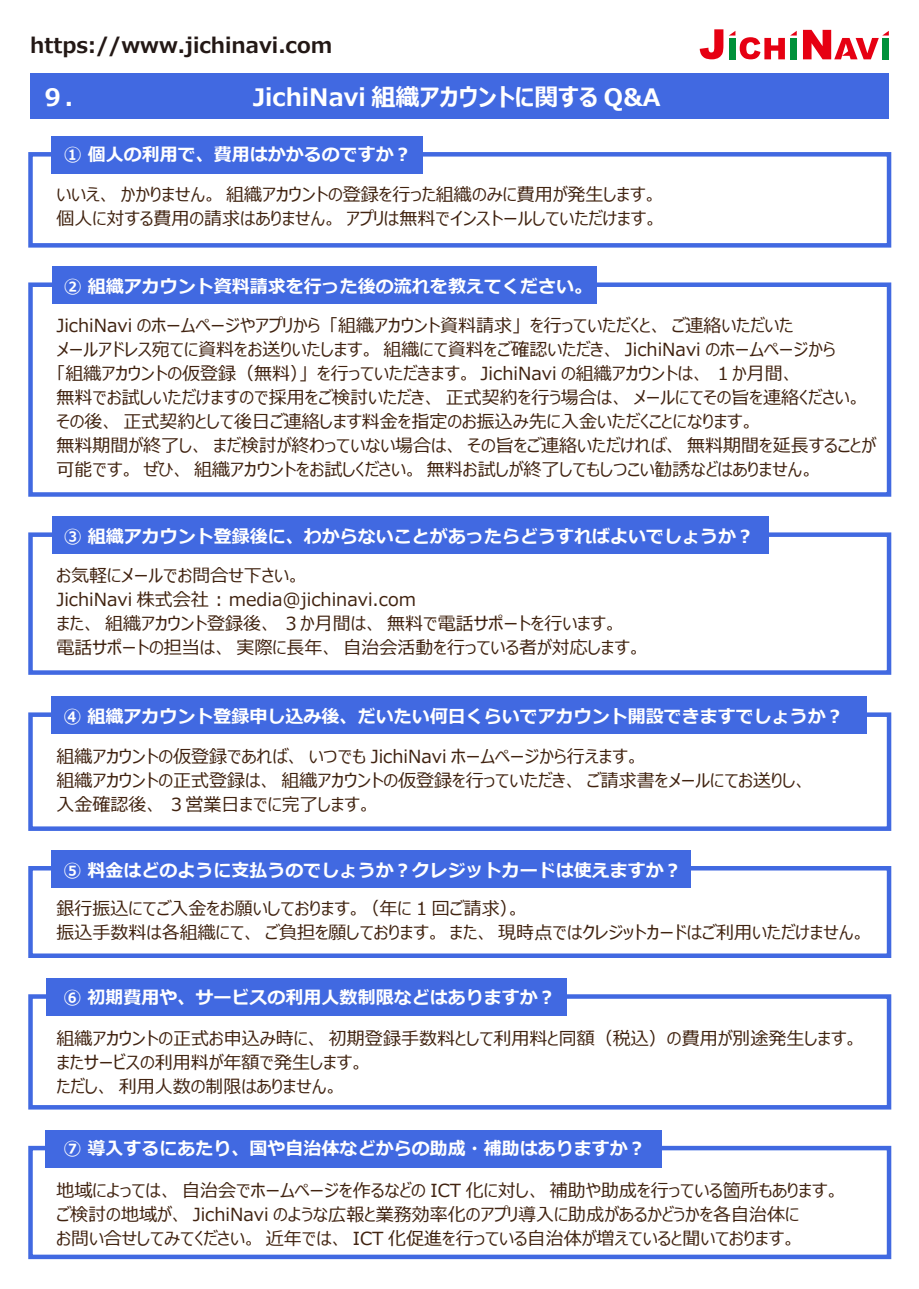
<style>
.page{position:relative;width:919px;height:1289px;background:#fff}
.page>*{position:absolute;margin:0;border:0;box-sizing:border-box;transform-origin:0 0}
.t1{font:700 24px "Meiryo UI";color:#fff}
.t2{font:700 21px "Meiryo UI";color:#231815}
.t3{font:18px/24px "Meiryo UI";color:#40220f}
.t4{font:700 18px/38.4px "Meiryo";color:#fff}
.s1{font-family:"Meiryo";font-weight:700;color:#fff}
.s2{font-family:"Meiryo UI";font-weight:400;color:#40220f}
</style>
<div class="page">
<div style="left:790px;top:38px;width:6px;height:21px;background:#00913a"></div>
<svg style="left:803px;top:30px;width:85px;height:29px"></svg>
<svg style="left:790px;top:31px;width:6px;height:5px"></svg>
<svg style="left:699px;top:29px;width:85px;height:30px"></svg>
<div style="left:30px;top:73px;width:858px;height:45px;background:#4169e1"></div>
<div style="left:28px;top:866px;width:863px;height:92px;border:4px solid #4169e1"></div>
<div style="left:52px;top:850px;width:639px;height:37px;background:#4169e1"></div>
<div style="left:28px;top:712px;width:863px;height:119px;border:4px solid #4169e1"></div>
<div style="left:52px;top:696px;width:815px;height:38px;background:#4169e1"></div>
<div style="left:28px;top:994px;width:863px;height:115px;border:4px solid #4169e1"></div>
<div style="left:46px;top:978px;width:520px;height:37px;background:#4169e1"></div>
<div style="left:28px;top:1145px;width:863px;height:114px;border:4px solid #4169e1"></div>
<div style="left:46px;top:1129px;width:616px;height:38px;background:#4169e1"></div>
<div style="left:28px;top:152px;width:863px;height:95px;border:4px solid #4169e1"></div>
<div style="left:52px;top:136px;width:371px;height:37px;background:#4169e1"></div>
<div style="left:28px;top:282px;width:863px;height:214px;border:4px solid #4169e1"></div>
<div style="left:52px;top:266px;width:544px;height:38px;background:#4169e1"></div>
<div style="left:28px;top:532px;width:863px;height:142px;border:4px solid #4169e1"></div>
<div style="left:52px;top:516px;width:716px;height:38px;background:#4169e1"></div>
<p class="t2" style="left:30px;top:31px;width:303px">https://www.jichinavi.com</p>
<p class="t1" style="left:41px;top:80px;width:34px">９.</p>
<p class="t1" style="left:253px;top:80px;width:409px">JichiNavi 組織アカウントに関する Q&amp;A</p>
<p class="t4" style="left:64px;top:136px;width:349px">① 個人の利用で、費用はかかるのですか︖</p>
<p class="t3" style="left:56px;top:184px;width:603px">いいえ、かかりません。組織アカウントの登録を行った組織のみに費用が発生します。個人に対する費用の請求はありません。アプリは無料でインストールしていただけます。</p>
<p class="t3" style="left:56px;top:268px;width:738px;line-height:38.5px;text-indent:7px"><span class="s1">② 組織アカウント資料請求を行った後の流れを教えてください。<br></span>JichiNavi のホームページやアプリから「組織アカウント資料請求」を行っていただくと、ご連絡いただいた</p>
<p class="t3" style="left:56px;top:338px;width:821px">メールアドレス宛てに資料をお送りいたします。組織にて資料をご確認いただき、 JichiNavi のホームページから<br>「組織アカウントの仮登録（無料）」を行っていただきます。 JichiNavi の組織アカウントは、１か月間、<br>無料でお試しいただけますので採用をご検討いただき、正式契約を行う場合は、メールにてその旨を連絡ください。その後、正式契約として後日ご連絡します料金を指定のお振込み先に入金いただくことになります。<br>無料期間が終了し、まだ検討が終わっていない場合は、その旨をご連絡いただければ、無料期間を延長することが可能です。ぜひ、組織アカウントをお試しください。無料お試しが終了してもしつこい勧誘などはありません。</p>
<p class="t4" style="left:56px;top:518px;width:699px;text-indent:7px">③ 組織アカウント登録後に、わからないことがあったらどうすればよいでしょうか︖<span class="s2">お気軽にメールでお問合せ下さい。</span></p>
<p class="t3" style="left:56px;top:588px;width:586px">JichiNavi 株式会社 : media@jichinavi.com<br>また、組織アカウント登録後、３か月間は、無料で電話サポートを行います。<br>電話サポートの担当は、実際に長年、自治会活動を行っている者が対応します。</p>
<p class="t4" style="left:63px;top:698px;width:781px">④ 組織アカウント登録申し込み後、だいたい何日くらいでアカウント開設できますでしょうか︖</p>
<p class="t3" style="left:56px;top:745px;width:752px">組織アカウントの仮登録であれば、いつでも JichiNavi ホームページから行えます。<br>組織アカウントの正式登録は、組織アカウントの仮登録を行っていただき、ご請求書をメールにてお送りし、入金確認後、３営業日までに完了します。</p>
<p class="t4" style="left:56px;top:851px;width:627px;text-indent:7px">⑤ 料金はどのように支払うのでしょうか︖クレジットカードは使えますか︖<span class="s2">銀行振込にてご入金をお願いしております。（年に 1 回ご請求）。</span></p>
<p class="t3" style="left:56px;top:921px;width:810px">振込手数料は各組織にて、ご負担を願しております。また、現時点ではクレジットカードはご利用いただけません。</p>
<p class="t4" style="left:63px;top:978px;width:493px">⑥ 初期費用や、サービスの利用人数制限などはありますか︖</p>
<p class="t3" style="left:56px;top:1027px;width:803px">組織アカウントの正式お申込み時に、初期登録手数料として利用料と同額（税込）の費用が別途発生します。またサービスの利用料が年額で発生します。<br>ただし、利用人数の制限はありません。</p>
<p class="t4" style="left:63px;top:1130px;width:583px">⑦ 導入するにあたり、国や自治体などからの助成・補助はありますか︖</p>
<p class="t3" style="left:56px;top:1179px;width:784px">地域によっては、自治会でホームページを作るなどの ICT 化に対し、補助や助成を行っている箇所もあります。ご検討の地域が、 JichiNavi のような広報と業務効率化のアプリ導入に助成があるかどうかを各自治体に<br>お問い合せしてみてください。近年では、 ICT 化促進を行っている自治体が増えていると聞いております。</p>
</div>
